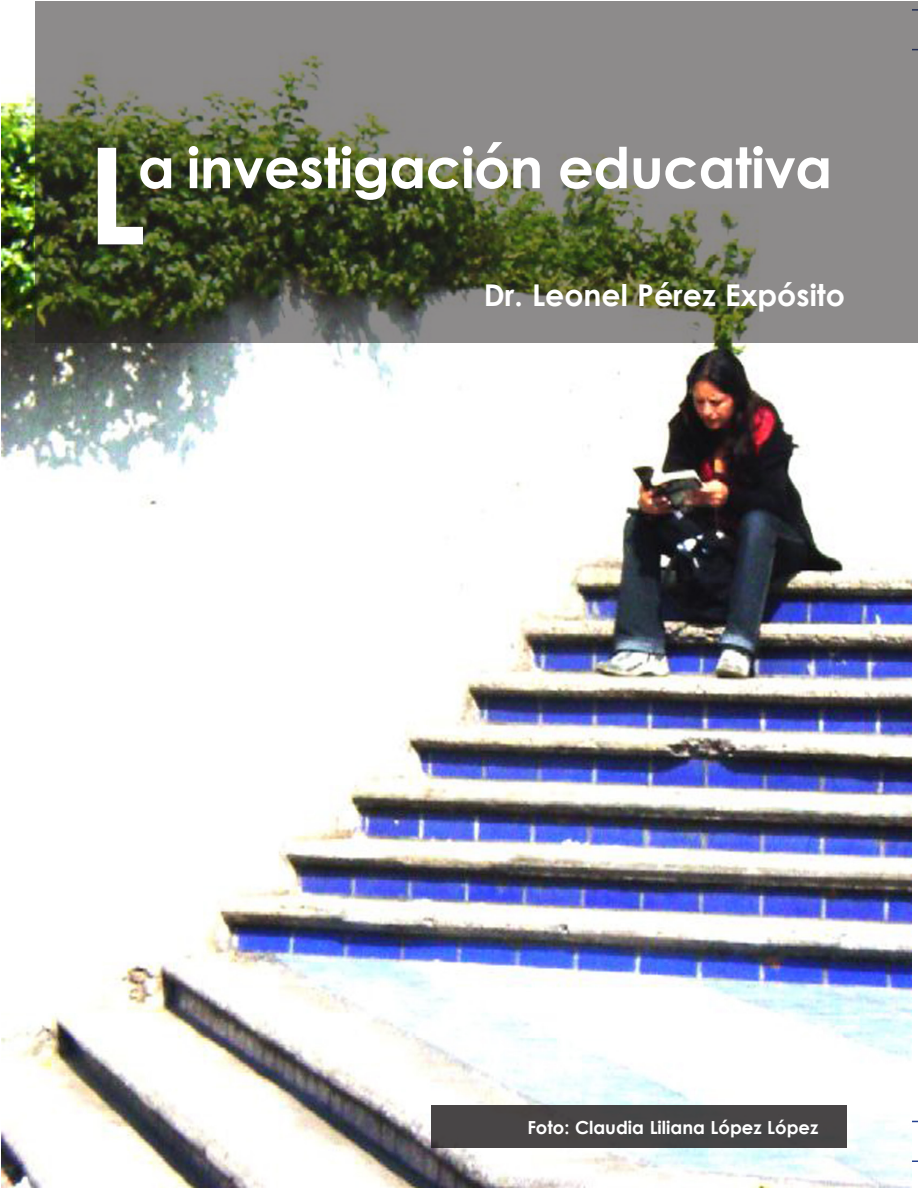
<style>
.page{position:relative;width:918px;height:1188px;background:#fff}
.page>*{position:absolute;margin:0;border:0;box-sizing:border-box;transform-origin:0 0}
.tituloarticulos{font:700 134.55px "Century Gothic";color:#fff}
.tituloarticulos-2{font:700 56.25px "Century Gothic";letter-spacing:-.01em;color:#fff}
.autor{font:700 30px "Century Gothic";color:#fff}
.autor_foto_principal{font:700 18px "Century Gothic";color:#fff}
</style>
<div class="page">
<img style="left:1px;top:91px;width:910px;height:1097px">
<div style="left:431px;top:1106px;width:416px;height:42px;background:#484546"></div>
<svg style="left:35px;top:1px;width:883px;height:342px;background:#6f7264"></svg>
<p class="tituloarticulos-2" style="left:138px;top:125px;width:696px">a investigación educativa</p>
<p class="tituloarticulos" style="left:87px;top:93px;width:61px">L</p>
<p class="autor" style="left:484px;top:272px;width:363px">Dr. Leonel Pérez Expósito</p>
<p class="autor_foto_principal" style="left:527px;top:1114px;width:293px">Foto: Claudia Liliana López López</p>
</div>
